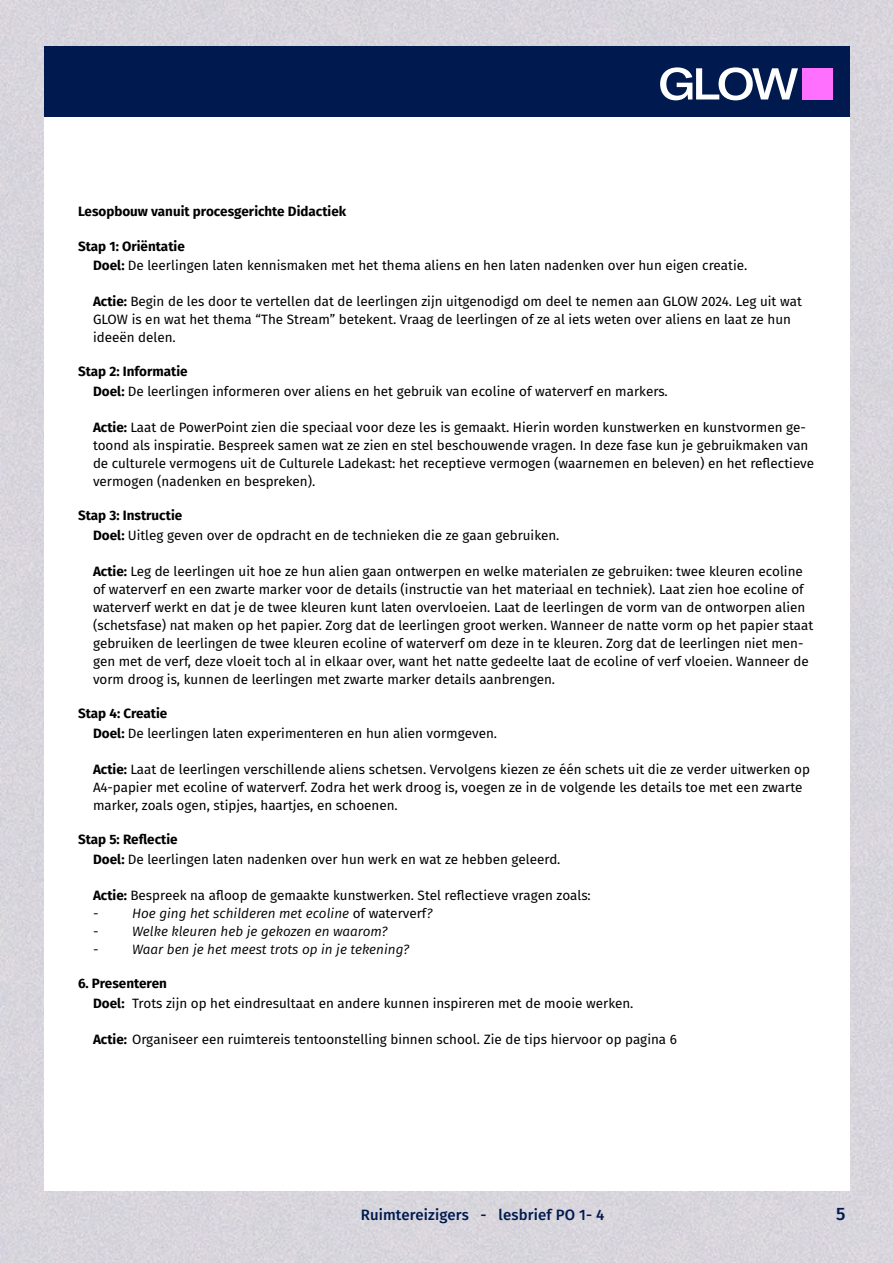
<style>
.page{position:relative;width:893px;height:1263px;background:#d8d5dc}
.page>*{position:absolute;margin:0;border:0;box-sizing:border-box;transform-origin:0 0}
.t1{font:500 18px "Fira Sans";color:#00194f}
.t2{font:500 15px "Fira Sans";letter-spacing:.01em;color:#00194f}
.t3{font:13.5px/18px "Fira Sans";color:#000}
.t4{font:italic 13.5px "Fira Sans";color:#000}
.t5{font:700 13.5px "Fira Sans";color:#000}
.s1{font-weight:700}
.s2{font-style:italic}
.s3{font-style:normal}
</style>
<div class="page">
<div style="left:44px;top:46px;width:805px;height:1145px;background:#fff"></div>
<div style="left:44px;top:46px;width:805px;height:71px;background:#00194f"></div>
<svg style="left:660px;top:67px;width:138px;height:33px"></svg>
<div style="left:802px;top:68px;width:30px;height:31px;background:#ff70ff"></div>
<p class="t5" style="left:78px;top:200px;width:270px">Lesopbouw vanuit procesgerichte Didactiek</p>
<p class="t3" style="left:93px;top:237px;width:656px;line-height:18.6px;text-indent:-15px"><span class="s1">Stap 1: Oriëntatie<br>Doel:</span> De leerlingen laten kennismaken met het thema aliens en hen laten nadenken over hun eigen creatie.</p>
<p class="t3" style="left:93px;top:292px;width:710px"><span class="s1">Actie:</span> Begin de les door te vertellen dat de leerlingen zijn uitgenodigd om deel te nemen aan GLOW 2024. Leg uit wat<br>GLOW is en wat het thema “The Stream” betekent. Vraag de leerlingen of ze al iets weten over aliens en laat ze hun ideeën delen.</p>
<p class="t3" style="left:93px;top:361px;width:576px;line-height:19.8px;text-indent:-15px"><span class="s1">Stap 2: Informatie<br>Doel:</span> De leerlingen informeren over aliens en het gebruik van ecoline of waterverf en markers.</p>
<p class="t3" style="left:93px;top:418px;width:723px"><span class="s1">Actie:</span> Laat de PowerPoint zien die speciaal voor deze les is gemaakt. Hierin worden kunstwerken en kunstvormen ge&shy;toond als inspiratie. Bespreek samen wat ze zien en stel beschouwende vragen. In deze fase kun je gebruikmaken van de culturele vermogens uit de Culturele Ladekast: het receptieve vermogen (waarnemen en beleven) en het reflectieve vermogen (nadenken en bespreken).</p>
<p class="t3" style="left:93px;top:505px;width:468px;line-height:19.8px;text-indent:-15px"><span class="s1">Stap 3: Instructie<br>Doel:</span> Uitleg geven over de opdracht en de technieken die ze gaan gebruiken.</p>
<p class="t3" style="left:93px;top:562px;width:722px"><span class="s1">Actie:</span> Leg de leerlingen uit hoe ze hun alien gaan ontwerpen en welke materialen ze gebruiken: twee kleuren ecoline of waterverf en een zwarte marker voor de details (instructie van het materiaal en techniek). Laat zien hoe ecoline of waterverf werkt en dat je de twee kleuren kunt laten overvloeien. Laat de leerlingen de vorm van de ontworpen alien (schetsfase) nat maken op het papier. Zorg dat de leerlingen groot werken. Wanneer de natte vorm op het papier staat gebruiken de leerlingen de twee kleuren ecoline of waterverf om deze in te kleuren. Zorg dat de leerlingen niet men&shy;gen met de verf, deze vloeit toch al in elkaar over, want het natte gedeelte laat de ecoline of verf vloeien. Wanneer de vorm droog is, kunnen de leerlingen met zwarte marker details aanbrengen.</p>
<p class="t3" style="left:93px;top:703px;width:406px;line-height:19.8px;text-indent:-15px"><span class="s1">Stap 4: Creatie<br>Doel:</span> De leerlingen laten experimenteren en hun alien vormgeven.</p>
<p class="t3" style="left:93px;top:760px;width:718px"><span class="s1">Actie:</span> Laat de leerlingen verschillende aliens schetsen. Vervolgens kiezen ze één schets uit die ze verder uitwerken op<br>A4-papier met ecoline of waterverf. Zodra het werk droog is, voegen ze in de volgende les details toe met een zwarte marker, zoals ogen, stipjes, haartjes, en schoenen.</p>
<p class="t3" style="left:93px;top:829px;width:469px;line-height:19.8px;text-indent:-15px"><span class="s1">Stap 5: Reflectie<br>Doel:</span> De leerlingen laten nadenken over hun werk en wat ze hebben geleerd.</p>
<p class="t3" style="left:93px;top:886px;width:499px"><span class="s1">Actie:</span> Bespreek na afloop de gemaakte kunstwerken. Stel reflectieve vragen zoals: <span class="s2">-</span></p>
<p class="t4" style="left:132px;top:903px;width:302px">Hoe ging het schilderen met ecoline <span class="s3">of waterverf</span>?</p>
<p class="t4" style="left:93px;top:921px;width:7px">-</p>
<p class="t4" style="left:132px;top:921px;width:257px">Welke kleuren heb je gekozen en waarom?</p>
<p class="t4" style="left:93px;top:939px;width:7px">-</p>
<p class="t4" style="left:132px;top:939px;width:279px">Waar ben je het meest trots op in je tekening?</p>
<p class="t3" style="left:93px;top:973px;width:542px;line-height:19.8px;text-indent:-15px"><span class="s1">6. Presenteren<br>Doel:</span> Trots zijn op het eindresultaat en andere kunnen inspireren met de mooie werken.</p>
<p class="t3" style="left:93px;top:1030px;width:585px"><span class="s1">Actie:</span> Organiseer een ruimtereis tentoonstelling binnen school. Zie de tips hiervoor op pagina 6</p>
<p class="t2" style="left:361px;top:1202px;width:245px">Ruimtereizigers - lesbrief PO 1- 4</p>
<h1 class="t1" style="left:836px;top:1199px;width:11px">5</h1>
</div>
